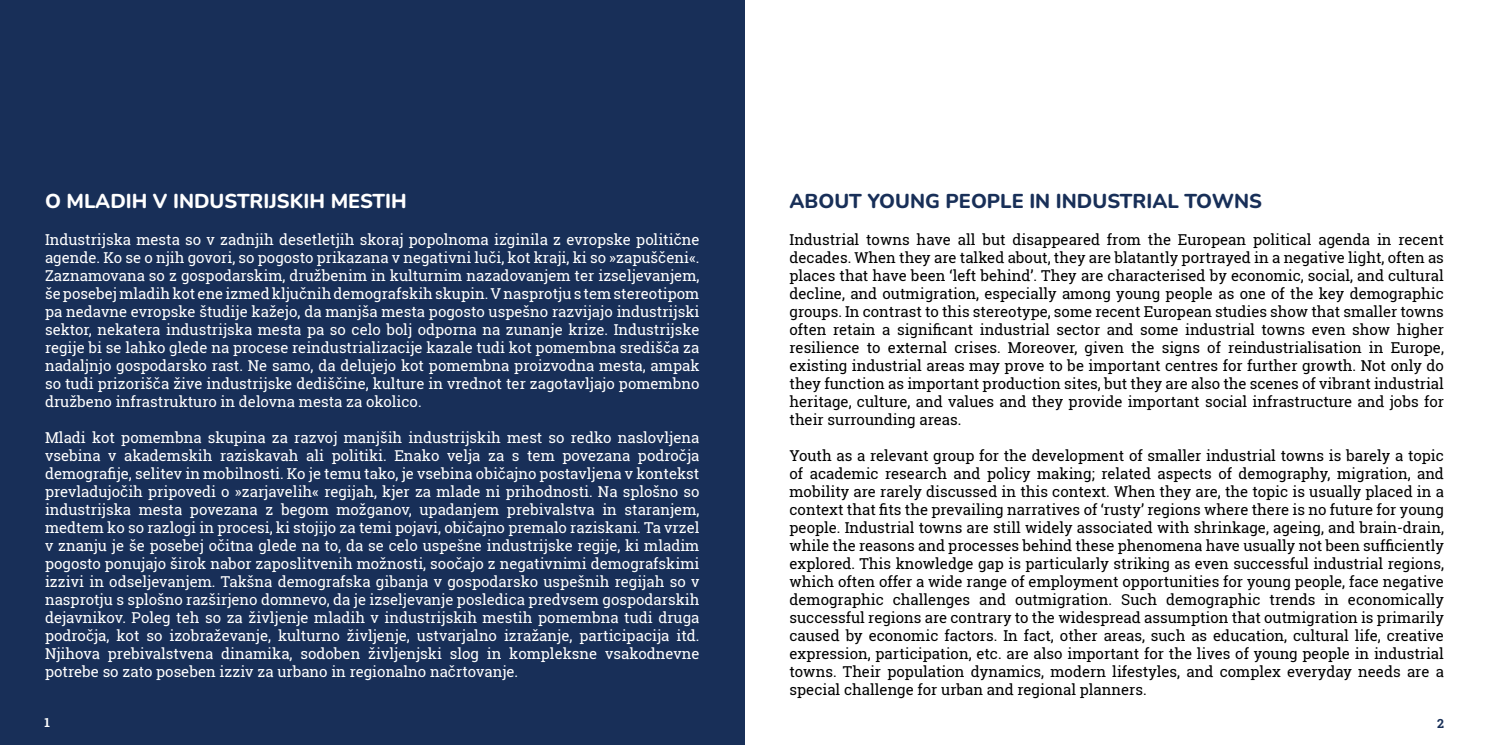
<style>
.page{position:relative;width:1489px;height:745px;background:#fff}
.page>*{position:absolute;margin:0;border:0;box-sizing:border-box;transform-origin:0 0}
.t1{font:800 20px "Nunito";color:#182f58}
.t2{font:800 20px "Nunito";color:#fff}
.t3{font:15px/18px "Roboto Slab";color:#000;text-align:justify}
.t4{font:15px/18px "Roboto Slab";color:#fff;text-align:justify}
.t5{font:700 12.5px "Roboto Slab";color:#182f58}
.t6{font:700 12.5px "Roboto Slab";color:#fff}
</style>
<div class="page">
<div style="left:0;top:0;width:744px;height:744px;background:#182f58"></div>
<h1 class="t2" style="left:45px;top:187px;width:363px">O MLADIH V INDUSTRIJSKIH MESTIH</h1>
<p class="t4" style="left:45px;top:230px;width:656px">Industrijska mesta so v zadnjih desetletjih skoraj popolnoma izginila z evropske politične agende. Ko se o njih govori, so pogosto prikazana v negativni luči, kot kraji, ki so »zapuščeni«.<br>Zaznamovana so z gospodarskim, družbenim in kulturnim nazadovanjem ter izseljevanjem, še posebej mladih kot ene izmed ključnih demografskih skupin. V nasprotju s tem stereotipom pa nedavne evropske študije kažejo, da manjša mesta pogosto uspešno razvijajo industrijski sektor, nekatera industrijska mesta pa so celo bolj odporna na zunanje krize. Industrijske regije bi se lahko glede na procese reindustrializacije kazale tudi kot pomembna središča za nadaljnjo gospodarsko rast. Ne samo, da delujejo kot pomembna proizvodna mesta, ampak so tudi prizorišča žive industrijske dediščine, kulture in vrednot ter zagotavljajo pomembno družbeno infrastrukturo in delovna mesta za okolico.</p>
<p class="t4" style="left:45px;top:428px;width:656px">Mladi kot pomembna skupina za razvoj manjših industrijskih mest so redko naslovljena vsebina v akademskih raziskavah ali politiki. Enako velja za s tem povezana področja demografije, selitev in mobilnosti. Ko je temu tako, je vsebina običajno postavljena v kontekst prevladujočih pripovedi o »zarjavelih« regijah, kjer za mlade ni prihodnosti. Na splošno so industrijska mesta povezana z begom možganov, upadanjem prebivalstva in staranjem, medtem ko so razlogi in procesi, ki stojijo za temi pojavi, običajno premalo raziskani. Ta vrzel v znanju je še posebej očitna glede na to, da se celo uspešne industrijske regije, ki mladim pogosto ponujajo širok nabor zaposlitvenih možnosti, soočajo z negativnimi demografskimi izzivi in odseljevanjem. Takšna demografska gibanja v gospodarsko uspešnih regijah so v nasprotju s splošno razširjeno domnevo, da je izseljevanje posledica predvsem gospodarskih dejavnikov. Poleg teh so za življenje mladih v industrijskih mestih pomembna tudi druga področja, kot so izobraževanje, kulturno življenje, ustvarjalno izražanje, participacija itd.<br>Njihova prebivalstvena dinamika, sodoben življenjski slog in kompleksne vsakodnevne potrebe so zato poseben izziv za urbano in regionalno načrtovanje.</p>
<p class="t6" style="left:45px;top:713px;width:7px">1</p>
<h1 class="t1" style="left:789px;top:187px;width:474px">ABOUT YOUNG PEOPLE IN INDUSTRIAL TOWNS</h1>
<p class="t3" style="left:789px;top:230px;width:656px">Industrial towns have all but disappeared from the European political agenda in recent decades. When they are talked about, they are blatantly portrayed in a negative light, often as places that have been ‘left behind’. They are characterised by economic, social, and cultural decline, and outmigration, especially among young people as one of the key demographic groups. In contrast to this stereotype, some recent European studies show that smaller towns often retain a significant industrial sector and some industrial towns even show higher resilience to external crises. Moreover, given the signs of reindustrialisation in Europe, existing industrial areas may prove to be important centres for further growth. Not only do they function as important production sites, but they are also the scenes of vibrant industrial heritage, culture, and values and they provide important social infrastructure and jobs for their surrounding areas.</p>
<p class="t3" style="left:789px;top:446px;width:656px">Youth as a relevant group for the development of smaller industrial towns is barely a topic of academic research and policy making; related aspects of demography, migration, and mobility are rarely discussed in this context. When they are, the topic is usually placed in a context that fits the prevailing narratives of ‘rusty’ regions where there is no future for young people. Industrial towns are still widely associated with shrinkage, ageing, and brain-drain, while the reasons and processes behind these phenomena have usually not been sufficiently explored. This knowledge gap is particularly striking as even successful industrial regions, which often offer a wide range of employment opportunities for young people, face negative demographic challenges and outmigration. Such demographic trends in economically successful regions are contrary to the widespread assumption that outmigration is primarily caused by economic factors. In fact, other areas, such as education, cultural life, creative expression, participation, etc. are also important for the lives of young people in industrial towns. Their population dynamics, modern lifestyles, and complex everyday needs are a special challenge for urban and regional planners.</p>
<p class="t5" style="left:1436px;top:714px;width:8px">2</p>
</div>
